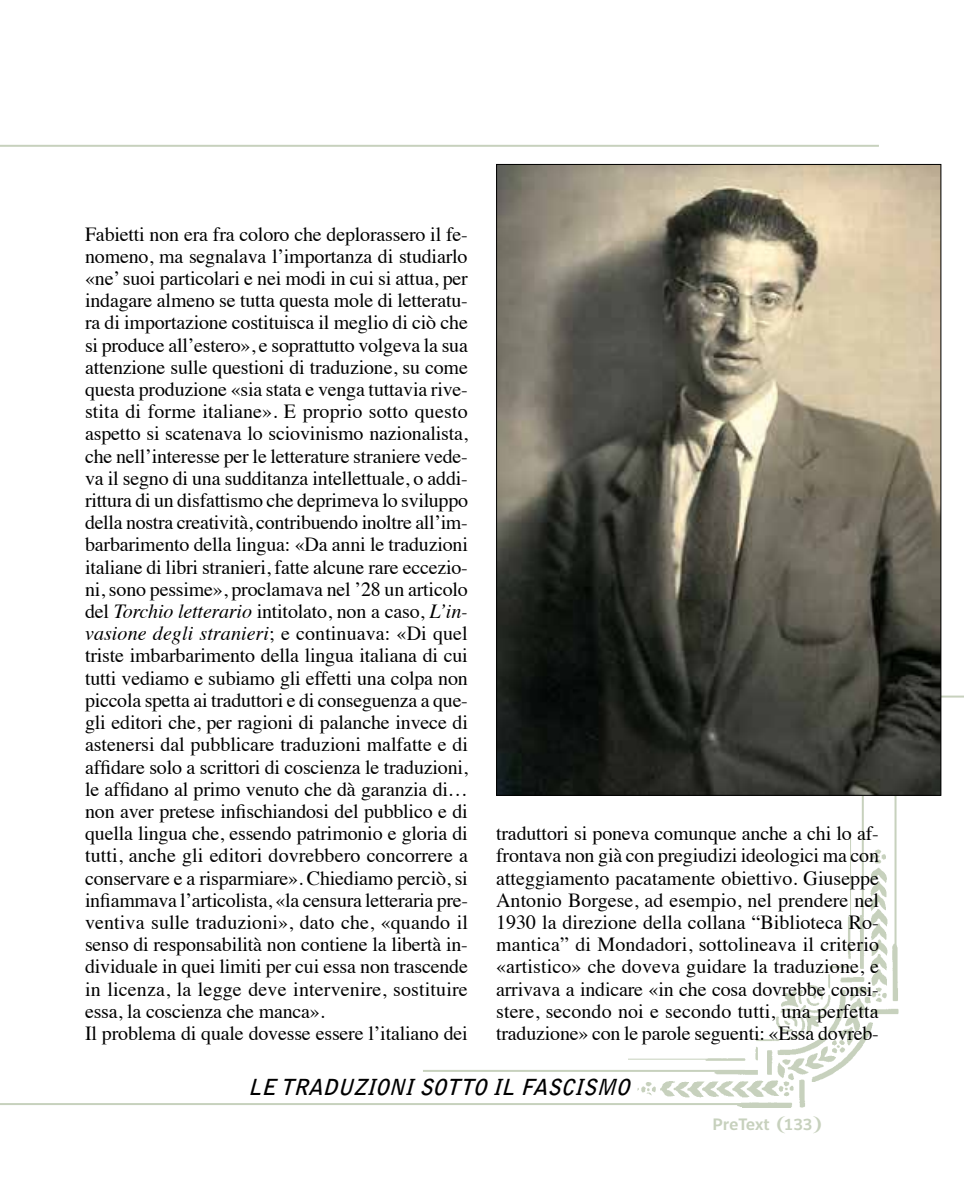
<style>
.page{position:relative;width:964px;height:1191px;background:#fff}
.page>*{position:absolute;margin:0;border:0;box-sizing:border-box;transform-origin:0 0}
.t1{font:italic 700 22px "Bell Gothic Std";color:#000}
.t2{font:20px/22.2px "Times";letter-spacing:-.01em;color:#000;text-align:justify}
.t3{font:700 16px "Brera";letter-spacing:.005em;color:#c7d1bd}
.s1{font-style:italic}
</style>
<div class="page">
<hr style="left:0;top:145px;width:879px;height:2px;background:#c7d1bd">
<img style="left:638px;top:849px;width:261px;height:258px">
<hr style="left:423px;top:1069px;width:322px;height:2px;background:#c7d1bd">
<hr style="left:628px;top:1058px;width:117px;height:1px;background:#c7d1bd">
<hr style="left:894px;top:699px;width:2px;height:280px;background:#c7d1bd">
<hr style="left:862px;top:783px;width:2px;height:134px;background:#c7d1bd">
<hr style="left:850px;top:831px;width:1px;height:94px;background:#c7d1bd">
<hr style="left:822px;top:695px;width:142px;height:2px;background:#c7d1bd">
<hr style="left:0;top:1103px;width:745px;height:2px;background:#c7d1bd">
<img style="left:498px;top:166px;width:441px;height:627px">
<p class="t2" style="left:85px;top:221px;width:384px;text-align:left">Fabietti non era fra coloro che deplorassero il fe&shy;nomeno, ma segnalava l’importanza di studiarlo «ne’ suoi particolari e nei modi in cui si attua, per indagare almeno se tutta questa mole di letteratu&shy;ra di importazione costituisca il meglio di ciò che si produce all’estero», e soprattutto volgeva la sua attenzione sulle questioni di traduzione, su come questa produzione «sia stata e venga tuttavia rive&shy;stita di forme italiane». E proprio sotto questo aspetto si scatenava lo sciovinismo nazionalista, che nell’interesse per le letterature straniere vede&shy;va il segno di una sudditanza intellettuale, o addi&shy;rittura di un disfattismo che deprimeva lo sviluppo della nostra creatività, contribuendo inoltre all’im&shy;barbarimento della lingua: «Da anni le traduzioni italiane di libri stranieri, fatte alcune rare eccezio&shy;ni, sono pessime», proclamava nel ’28 un articolo del <span class="s1">Torchio letterario</span> intitolato, non a caso, <span class="s1">L’in&shy;vasione degli stranieri</span>; e continuava: «Di quel triste imbarbarimento della lingua italiana di cui tutti vediamo e subiamo gli effetti una colpa non piccola spetta ai traduttori e di conseguenza a que&shy;gli editori che, per ragioni di palanche invece di astenersi dal pubblicare traduzioni malfatte e di affidare solo a scrittori di coscienza le traduzioni, le affidano al primo venuto che dà garanzia di… non aver pretese infischiandosi del pubblico e di quella lingua che, essendo patrimonio e gloria di tutti, anche gli editori dovrebbero concorrere a conservare e a risparmiare». Chiediamo perciò, si infiammava l’articolista, «la censura letteraria pre&shy;ventiva sulle traduzioni», dato che, «quando il senso di responsabilità non contiene la libertà in&shy;dividuale in quei limiti per cui essa non trascende in licenza, la legge deve intervenire, sostituire essa, la coscienza che manca».<br>Il problema di quale dovesse essere l’italiano dei</p>
<p class="t1" style="left:248px;top:1074px;width:390px">LE TRADUZIONISOTTO IL FASCISMO</p>
<p class="t2" style="left:496px;top:820px;width:384px">traduttori si poneva comunque anche a chi lo af&shy;frontava non già con pregiudizi ideologici ma con atteggiamento pacatamente obiettivo. Giuseppe Antonio Borgese, ad esempio, nel prendere nel 1930 la direzione della collana “Biblioteca Ro&shy;mantica” di Mondadori, sottolineava il criterio «artistico» che doveva guidare la traduzione, e arrivava a indicare «in che cosa dovrebbe consi&shy;stere, secondo noi e secondo tutti, una perfetta traduzione» con le parole seguenti: «Essa dovreb-</p>
<p class="t3" style="left:713px;top:1114px;width:101px">PreText 133</p>
</div>
